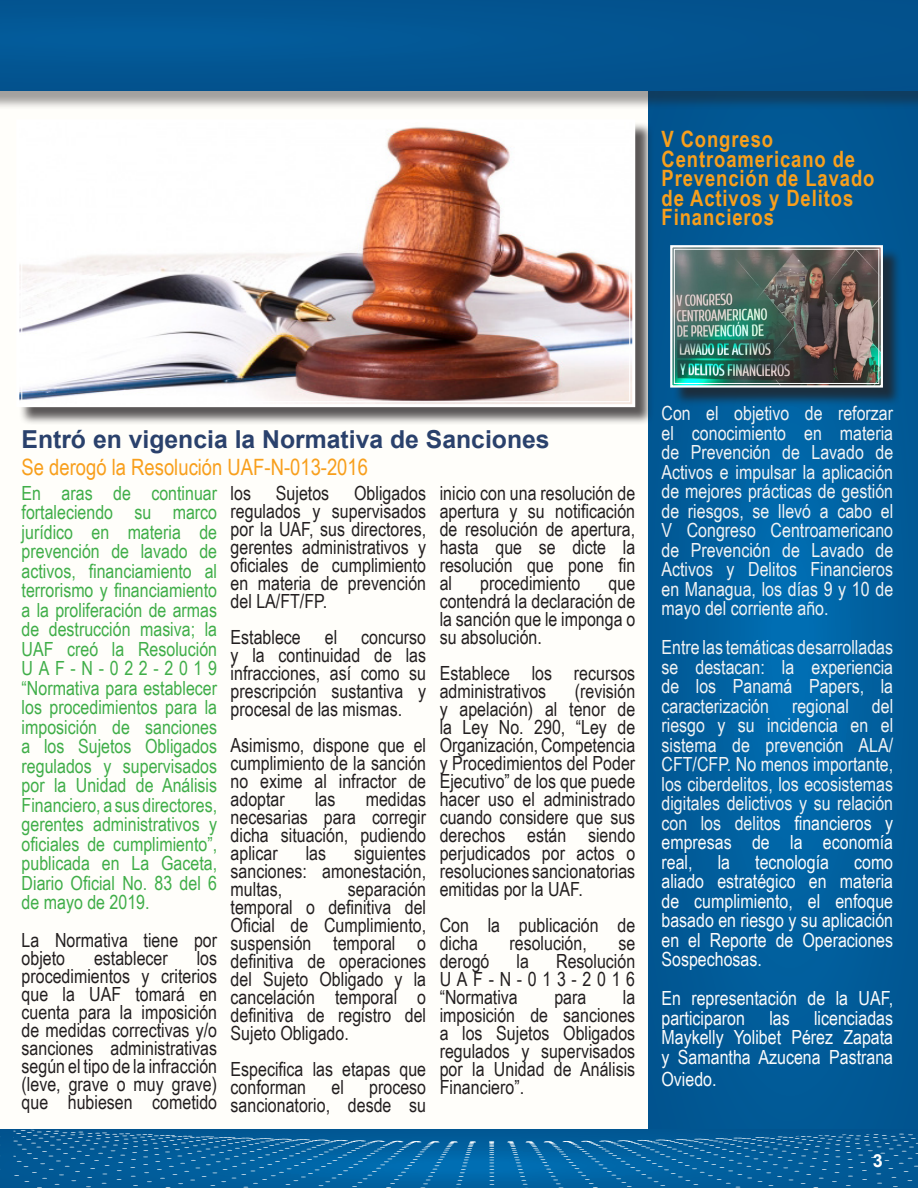
<style>
.page{position:relative;width:918px;height:1188px;background:#fff}
.page>*{position:absolute;margin:0;border:0;box-sizing:border-box;transform-origin:0 0}
.t1{font:700 24.75px "Arial";color:#2a416c}
.t2{font:700 22.5px/19.5px "Arial Narrow";letter-spacing:.04em;color:#f89f1c}
.t3{font:22.5px "Arial Narrow";color:#f89f1c}
.t4{font:19.5px/18px "Arial Narrow";color:#231f20;text-align:justify}
.t5{font:19.5px/19.5px "Arial Narrow";color:#f2f3f4;text-align:justify}
.t6{font:19.5px/19.5px "Arial Narrow";color:#40ae49;text-align:justify}
.t7{font:19.5px/19.5px "Arial Narrow";color:#fcfcfc;text-align:justify}
.t8{font:700 18px "Arial";color:#fff}
.s1{color:#fcfcfc}
</style>
<div class="page">
<div style="left:0;top:86px;width:648px;height:1102px;background:#fffefa"></div>
<svg style="left:648px;top:110px;width:270px;height:1020px;background:#005d9b"></svg>
<svg style="left:1px;top:1130px;width:917px;height:58px;background:#0c66a1"></svg>
<svg style="left:544px;top:1165px;width:20px;height:23px"></svg>
<svg style="left:517px;top:1166px;width:12px;height:22px"></svg>
<svg style="left:455px;top:1166px;width:12px;height:22px"></svg>
<svg style="left:489px;top:1166px;width:6px;height:22px"></svg>
<svg style="left:420px;top:1165px;width:20px;height:23px"></svg>
<svg style="left:571px;top:1134px;width:347px;height:54px;background:#0c639e"></svg>
<svg style="left:130px;top:1163px;width:282px;height:25px;background:#0765a3"></svg>
<svg style="left:14px;top:1130px;width:66px;height:58px;background:#0a5d96"></svg>
<hr style="left:60px;top:1132px;width:769px;height:4px;background:#015894">
<img style="left:77px;top:1150px;width:741px;height:3px">
<hr style="left:0;top:1130px;width:1px;height:58px;background:#015692">
<div style="left:0;top:0;width:918px;height:110px;background:#231f20;opacity:.75"></div>
<div style="left:0;top:0;width:918px;height:91px;background:#035490"></div>
<div style="left:19px;top:122px;width:635px;height:304px;background:#231f20;opacity:.75"></div>
<img style="left:19px;top:122px;width:618px;height:287px">
<div style="left:21px;top:124px;width:609px;height:278px;border:1px solid #fff"></div>
<div style="left:673px;top:248px;width:229px;height:158px;background:#231f20;opacity:.75"></div>
<img style="left:669px;top:244px;width:215px;height:145px">
<div style="left:674px;top:249px;width:205px;height:135px;border:1px solid #fff"></div>
<p class="t2" style="left:662px;top:129px;width:214px">V Congreso<br>Centroamericano de<br>Prevención de Lavado de Activos y Delitos<br>Financieros</p>
<p class="t1" style="left:21px;top:422px;width:530px">Entró en vigencia la Normativa de Sanciones</p>
<p class="t3" style="left:21px;top:451px;width:348px">Se derogó la Resolución UAF-N-013-2016</p>
<p class="t6" style="left:22px;top:483px;width:197px">En aras de continuar fortaleciendo su marco jurídico en materia de prevención de lavado de activos, financiamiento al terrorismo y financiamiento a la proliferación de armas de destrucción masiva; la UAF creó la Resolución UAF-N-022-2019 “Normativa para establecer los procedimientos para la imposición de sanciones a los Sujetos Obligados regulados y supervisados por la Unidad de Análisis Financiero, a sus directores, gerentes administrativos y oficiales de cumplimiento”, publicada en La Gaceta, Diario Oficial No. 83 del 6 de mayo de 2019.</p>
<p class="t4" style="left:22px;top:930px;width:197px">La Normativa tiene por objeto</p>
<p class="t4" style="left:22px;top:948px;width:197px;text-indent:175px">los procedimientos y criterios que la UAF tomará en cuenta para la imposición de medidas correctivas y/o sanciones administrativas según el tipo de la infracción (leve, grave o muy grave) que hubiesen cometido</p>
<p class="t4" style="left:94px;top:948px;width:75px">establecer</p>
<p class="t4" style="left:231px;top:483px;width:197px;text-indent:124px">Obligados regulados y supervisados por la UAF, sus directores, gerentes administrativos y oficiales de cumplimiento en materia de prevención del LA/FT/FP.</p>
<p class="t4" style="left:231px;top:627px;width:197px">Establece el concurso y la continuidad de las infracciones, así como su prescripción sustantiva y procesal de las mismas.</p>
<p class="t4" style="left:231px;top:735px;width:197px">Asimismo, dispone que el cumplimiento de la sanción no exime al infractor de adoptar</p>
<p class="t4" style="left:231px;top:483px;width:22px">los</p>
<p class="t4" style="left:276px;top:483px;width:55px">Sujetos</p>
<p class="t4" style="left:231px;top:789px;width:197px;text-indent:135px">medidas necesarias para corregir dicha situación, pudiendo aplicar</p>
<p class="t4" style="left:315px;top:789px;width:22px">las</p>
<p class="t4" style="left:231px;top:843px;width:197px;text-indent:124px">siguientes sanciones: amonestación, multas,</p>
<p class="t4" style="left:306px;top:843px;width:22px">las</p>
<p class="t4" style="left:231px;top:879px;width:197px;text-indent:117px">separación temporal o definitiva del Oficial de Cumplimiento, suspensión temporal o definitiva de operaciones del Sujeto Obligado y la cancelación temporal o definitiva de registro del Sujeto Obligado.</p>
<p class="t4" style="left:231px;top:1059px;width:197px">Especifica las etapas que conforman</p>
<p class="t4" style="left:332px;top:1077px;width:14px">el</p>
<p class="t4" style="left:231px;top:1077px;width:197px;text-align:right">proceso<br>sancionatorio, desde su</p>
<p class="t4" style="left:440px;top:483px;width:197px">inicio con una resolución de apertura y su notificación de resolución de apertura, hasta que se dicte la resolución que pone fin al</p>
<p class="t4" style="left:480px;top:573px;width:102px">procedimiento</p>
<p class="t4" style="left:440px;top:573px;width:197px;text-indent:169px">que contendrá la declaración de la sanción que le imponga o su absolución.</p>
<p class="t4" style="left:440px;top:663px;width:197px">Establece los recursos administrativos</p>
<p class="t4" style="left:440px;top:681px;width:197px;text-indent:135px">(revisión y apelación) al tenor de la Ley No. 290, “Ley de Organización, Competencia y Procedimientos del Poder Ejecutivo” de los que puede hacer uso el administrado cuando considere que sus derechos están siendo perjudicados por actos o resoluciones sancionatorias emitidas por la UAF.</p>
<p class="t4" style="left:440px;top:915px;width:197px">Con la publicación de dicha</p>
<p class="t4" style="left:509px;top:933px;width:79px">resolución,</p>
<p class="t4" style="left:618px;top:933px;width:18px">se</p>
<p class="t4" style="left:440px;top:951px;width:51px">derogó</p>
<p class="t4" style="left:517px;top:951px;width:14px">la</p>
<p class="t4" style="left:440px;top:951px;width:197px;text-indent:116px">Resolución UAF-N-013-2016 “Normativa</p>
<p class="t4" style="left:440px;top:987px;width:197px;text-indent:183px">la imposición de sanciones a los Sujetos Obligados regulados y supervisados por la Unidad de Análisis Financiero”.</p>
<p class="t4" style="left:554px;top:987px;width:33px">para</p>
<p class="t5" style="left:662px;top:403px;width:233px">Con el objetivo de reforzar el conocimiento en materia de Prevención de Lavado de Activos e impulsar la aplicación de mejores prácticas de gestión de riesgos, se llevó a cabo el V Congreso Centroamericano de Prevención de Lavado de Activos y Delitos Financieros en Managua, los días 9 y 10 de mayo del corriente año.</p>
<p class="t5" style="left:662px;top:637px;width:233px">Entre las temáticas desarrolladas se destacan: la experiencia de los Panamá Papers, la caracterización regional del riesgo y su incidencia en el sistema de prevención ALA/ CFT/CFP. No menos importante, los ciberdelitos, los ecosistemas digitales delictivos y su relación con los delito<span class="s1">s financieros y empresas de la economía real,</span></p>
<p class="t7" style="left:718px;top:852px;width:14px">la</p>
<p class="t7" style="left:755px;top:852px;width:75px">tecnología</p>
<p class="t7" style="left:662px;top:852px;width:233px;text-indent:193px">como aliado estratégico en materia de cumplimiento, el enfoque basado en riesgo y su aplicación en el Reporte de Operaciones Sospechosas.</p>
<p class="t7" style="left:662px;top:988px;width:233px">En representación de la UAF, participaron las licenciadas Maykelly Yolibet Pérez Zapata y Samantha Azucena Pastrana</p>
<p class="t7" style="left:662px;top:1068px;width:57px">Oviedo.</p>
<p class="t8" style="left:873px;top:1148px;width:12px">3</p>
</div>
